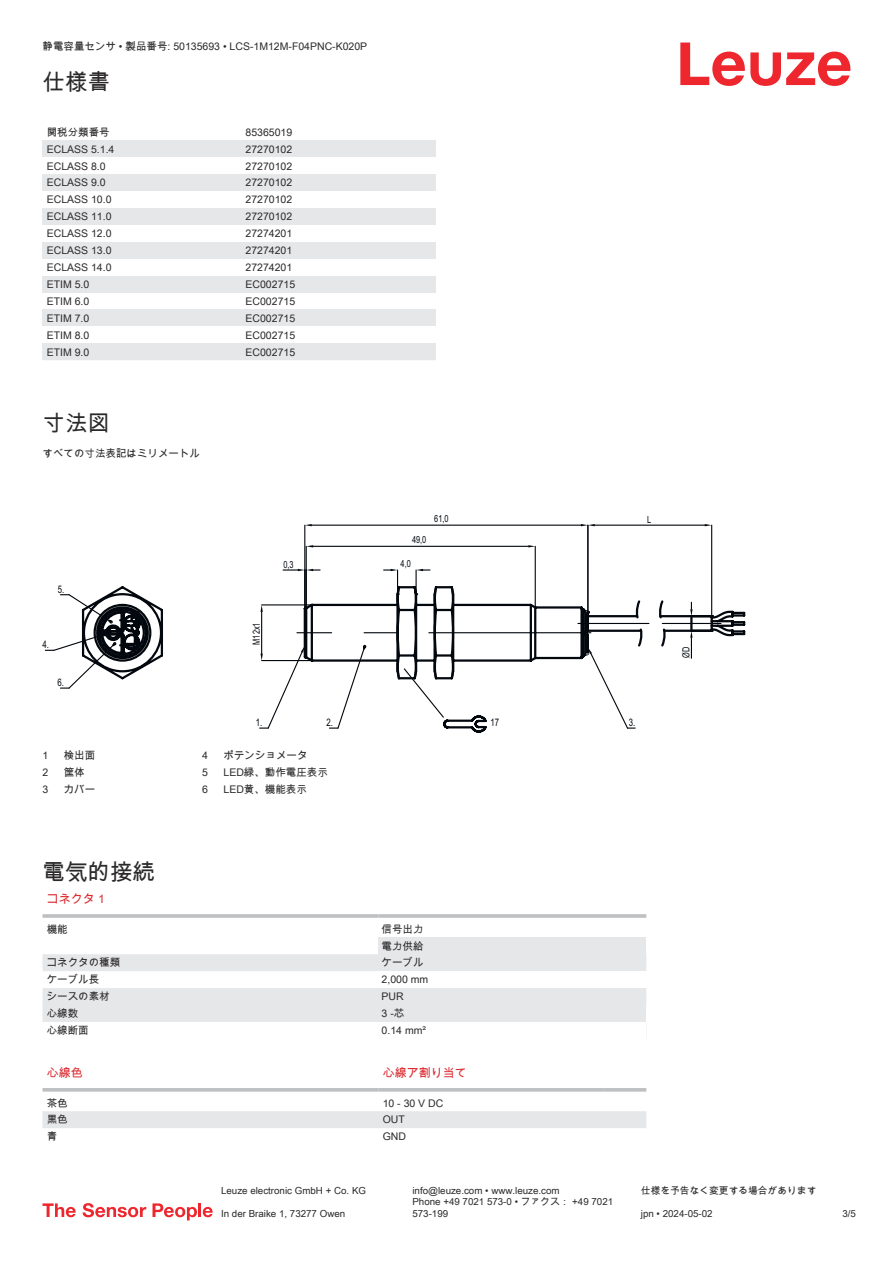
<style>
.page{position:relative;width:893px;height:1263px;background:#fff}
.page>*{position:absolute;margin:0;border:0;box-sizing:border-box;transform-origin:0 0}
.t1{font:22.5px "Arial Unicode MS";color:#2b292a}
.t2{font:12px "Arial Unicode MS";color:#db2a30}
.t3{font:10.5px/17px "Arial Unicode MS";color:#2b292a}
.t4{font:10.35px "Arial";color:#03080e;scale:.75 1}
.t5{font:9.75px/11.7px "Arial Unicode MS";color:#2b292a}
.t6{font:9.75px "Arial";color:#03080e;scale:.75 1}
</style>
<div class="page">
<svg style="left:680px;top:43px;width:170px;height:43px"></svg>
<div style="left:43px;top:140px;width:199px;height:17px;background:#e6e7e9"></div>
<div style="left:242px;top:140px;width:194px;height:17px;background:#e6e7e9"></div>
<div style="left:43px;top:174px;width:199px;height:17px;background:#e6e7e9"></div>
<div style="left:242px;top:174px;width:194px;height:17px;background:#e6e7e9"></div>
<div style="left:43px;top:208px;width:199px;height:17px;background:#e6e7e9"></div>
<div style="left:242px;top:208px;width:194px;height:17px;background:#e6e7e9"></div>
<div style="left:43px;top:242px;width:199px;height:17px;background:#e6e7e9"></div>
<div style="left:242px;top:242px;width:194px;height:17px;background:#e6e7e9"></div>
<div style="left:43px;top:276px;width:199px;height:17px;background:#e6e7e9"></div>
<div style="left:242px;top:276px;width:194px;height:17px;background:#e6e7e9"></div>
<div style="left:43px;top:309px;width:199px;height:17px;background:#e6e7e9"></div>
<div style="left:242px;top:309px;width:194px;height:17px;background:#e6e7e9"></div>
<div style="left:43px;top:343px;width:199px;height:17px;background:#e6e7e9"></div>
<div style="left:242px;top:343px;width:194px;height:17px;background:#e6e7e9"></div>
<svg style="left:43px;top:954px;width:335px;height:68px;fill:#e6e7e9"></svg>
<hr style="left:43px;top:914px;width:335px;height:4px;background:#bdbfc1">
<hr style="left:378px;top:914px;width:268px;height:4px;background:#c9cbcc">
<div style="left:378px;top:937px;width:268px;height:17px;background:#e6e7e9"></div>
<div style="left:378px;top:954px;width:268px;height:17px;background:#e6e7e9"></div>
<div style="left:378px;top:988px;width:268px;height:17px;background:#e6e7e9"></div>
<div style="left:378px;top:1005px;width:268px;height:17px;background:#e6e7e9"></div>
<svg style="left:43px;top:1091px;width:603px;height:1px"></svg>
<div style="left:43px;top:1111px;width:603px;height:17px;background:#e6e7e9"></div>
<hr style="left:43px;top:1088px;width:335px;height:3px;background:#bdbfc1">
<hr style="left:378px;top:1088px;width:226px;height:3px;background:#bdbfc1">
<hr style="left:604px;top:1088px;width:42px;height:3px;background:#bdbfc1">
<svg style="left:43px;top:1203px;width:33px;height:14px"></svg>
<svg style="left:83px;top:1203px;width:63px;height:14px"></svg>
<svg style="left:153px;top:1203px;width:44px;height:17px"></svg>
<hr style="left:198px;top:1203px;width:3px;height:14px;background:#ed272d">
<svg style="left:203px;top:1207px;width:10px;height:10px"></svg>
<svg style="left:472px;top:610px;width:273px;height:123px"></svg>
<hr style="left:306px;top:546px;width:1px;height:61px;background:#03080e">
<hr style="left:535px;top:546px;width:1px;height:61px;background:#03080e">
<hr style="left:313px;top:546px;width:215px;height:1px;background:#03080e">
<svg style="left:306px;top:545px;width:7px;height:2px"></svg>
<svg style="left:528px;top:545px;width:7px;height:2px"></svg>
<hr style="left:711px;top:525px;width:1px;height:91px;background:#03080e">
<hr style="left:595px;top:525px;width:110px;height:1px;background:#03080e">
<svg style="left:705px;top:524px;width:7px;height:2px"></svg>
<hr style="left:304px;top:525px;width:1px;height:83px;background:#03080e">
<hr style="left:587px;top:525px;width:1px;height:87px;background:#03080e">
<hr style="left:312px;top:525px;width:269px;height:1px;background:#03080e">
<svg style="left:305px;top:524px;width:7px;height:2px"></svg>
<svg style="left:581px;top:524px;width:14px;height:2px"></svg>
<svg style="left:260px;top:569px;width:461px;height:161px"></svg>
<svg style="left:45px;top:586px;width:118px;height:103px"></svg>
<p class="t3" style="left:43px;top:38px;width:326px">静電容量センサ • 製品番号: 50135693 • LCS-1M12M-F04PNC-K020P</p>
<h1 class="t1" style="left:43px;top:66px;width:69px">仕様書</h1>
<p class="t3" style="left:47px;top:123px;width:64px">関税分類番号</p>
<p class="t3" style="left:246px;top:123px;width:48px">85365019</p>
<p class="t3" style="left:47px;top:140px;width:69px">ECLASS 5.1.4</p>
<p class="t3" style="left:246px;top:140px;width:48px">27270102</p>
<p class="t3" style="left:47px;top:157px;width:60px">ECLASS 8.0</p>
<p class="t3" style="left:246px;top:157px;width:48px">27270102</p>
<p class="t3" style="left:47px;top:174px;width:60px">ECLASS 9.0</p>
<p class="t3" style="left:246px;top:174px;width:48px">27270102</p>
<p class="t3" style="left:47px;top:191px;width:66px">ECLASS 10.0</p>
<p class="t3" style="left:246px;top:191px;width:48px">27270102</p>
<p class="t3" style="left:47px;top:208px;width:66px">ECLASS 11.0</p>
<p class="t3" style="left:246px;top:208px;width:48px">27270102</p>
<p class="t3" style="left:47px;top:225px;width:66px">ECLASS 12.0</p>
<p class="t3" style="left:246px;top:225px;width:48px">27274201</p>
<p class="t3" style="left:47px;top:242px;width:66px">ECLASS 13.0</p>
<p class="t3" style="left:246px;top:242px;width:48px">27274201</p>
<p class="t3" style="left:47px;top:259px;width:66px">ECLASS 14.0</p>
<p class="t3" style="left:246px;top:259px;width:48px">27274201</p>
<p class="t3" style="left:47px;top:275px;width:44px">ETIM 5.0</p>
<p class="t3" style="left:246px;top:275px;width:51px">EC002715</p>
<p class="t3" style="left:47px;top:292px;width:44px">ETIM 6.0</p>
<p class="t3" style="left:246px;top:292px;width:51px">EC002715</p>
<p class="t3" style="left:47px;top:309px;width:44px">ETIM 7.0</p>
<p class="t3" style="left:246px;top:309px;width:51px">EC002715</p>
<p class="t3" style="left:47px;top:326px;width:44px">ETIM 8.0</p>
<p class="t3" style="left:246px;top:326px;width:51px">EC002715</p>
<p class="t3" style="left:47px;top:343px;width:44px">ETIM 9.0</p>
<p class="t3" style="left:246px;top:343px;width:51px">EC002715</p>
<h1 class="t1" style="left:43px;top:407px;width:69px">寸法図</h1>
<p class="t3" style="left:43px;top:444px;width:159px">すべての寸法表記はミリメートル</p>
<p class="t4" style="left:58px;top:585px;width:10px">5.</p>
<p class="t4" style="left:43px;top:641px;width:10px">4.</p>
<p class="t4" style="left:57px;top:678px;width:10px">6.</p>
<p class="t3" style="left:43px;top:747px;width:7px">1</p>
<p class="t3" style="left:64px;top:747px;width:33px">検出面</p>
<p class="t3" style="left:43px;top:764px;width:7px">2</p>
<p class="t3" style="left:64px;top:764px;width:22px">筐体</p>
<p class="t3" style="left:43px;top:781px;width:7px">3</p>
<p class="t3" style="left:64px;top:781px;width:33px">カバー</p>
<p class="t6" style="left:253px;top:645px;width:31px;rotate:-90deg">M12x1</p>
<p class="t6" style="left:283px;top:561px;width:15px">0,3</p>
<p class="t6" style="left:412px;top:536px;width:21px">49,0</p>
<p class="t6" style="left:401px;top:560px;width:15px">4,0</p>
<p class="t6" style="left:434px;top:515px;width:21px">61,0</p>
<p class="t6" style="left:647px;top:516px;width:7px">L</p>
<p class="t4" style="left:256px;top:719px;width:10px">1.</p>
<p class="t4" style="left:326px;top:719px;width:10px">2.</p>
<p class="t4" style="left:490px;top:719px;width:13px">17</p>
<p class="t4" style="left:629px;top:719px;width:10px">3.</p>
<p class="t3" style="left:202px;top:747px;width:7px">4</p>
<p class="t3" style="left:223px;top:747px;width:85px">ポテンショメータ</p>
<p class="t3" style="left:202px;top:764px;width:7px">5</p>
<p class="t3" style="left:223px;top:764px;width:106px">LED緑、動作電圧表示</p>
<p class="t3" style="left:202px;top:781px;width:7px">6</p>
<p class="t3" style="left:223px;top:781px;width:85px">LED黄、機能表示</p>
<h1 class="t1" style="left:43px;top:856px;width:114px">電気的接続</h1>
<p class="t2" style="left:47px;top:890px;width:60px">コネクタ 1</p>
<p class="t3" style="left:47px;top:920px;width:22px">機能</p>
<p class="t3" style="left:382px;top:920px;width:43px">信号出力電力供給</p>
<p class="t3" style="left:47px;top:954px;width:75px">コネクタの種類</p>
<p class="t3" style="left:382px;top:954px;width:43px">ケーブル</p>
<p class="t3" style="left:47px;top:971px;width:54px">ケーブル長</p>
<p class="t3" style="left:382px;top:971px;width:48px">2,000 mm</p>
<p class="t3" style="left:47px;top:988px;width:64px">シースの素材</p>
<p class="t3" style="left:382px;top:988px;width:24px">PUR</p>
<p class="t3" style="left:47px;top:1005px;width:33px">心線数</p>
<p class="t3" style="left:382px;top:1005px;width:24px">3 -芯</p>
<p class="t3" style="left:47px;top:1022px;width:43px">心線断面</p>
<p class="t3" style="left:382px;top:1022px;width:46px">0.14 mm²</p>
<p class="t2" style="left:47px;top:1064px;width:37px">心線色</p>
<p class="t2" style="left:383px;top:1064px;width:85px">心線ア割り当て</p>
<p class="t3" style="left:47px;top:1094px;width:22px">茶色</p>
<p class="t3" style="left:383px;top:1094px;width:62px">10 - 30 V DC</p>
<p class="t3" style="left:47px;top:1111px;width:22px">黒色</p>
<p class="t3" style="left:383px;top:1111px;width:24px">OUT</p>
<p class="t3" style="left:47px;top:1128px;width:12px">青</p>
<p class="t3" style="left:383px;top:1128px;width:25px">GND</p>
<p class="t6" style="left:682px;top:658px;width:16px;rotate:-90deg">ØD</p>
<p class="t5" style="left:221px;top:1184px;width:146px">Leuze electronic GmbH + Co. KG</p>
<p class="t5" style="left:412px;top:1184px;width:149px">info@leuze.com • www.leuze.com</p>
<p class="t5" style="left:641px;top:1184px;width:177px">仕様を予告なく変更する場合があります</p>
<p class="t5" style="left:221px;top:1207px;width:126px">In der Braike 1, 73277 Owen</p>
<p class="t5" style="left:412px;top:1196px;width:202px">Phone +49 7021 573-0 • ファクス： +49 7021<br>573-199</p>
<p class="t5" style="left:641px;top:1207px;width:73px">jpn • 2024-05-02</p>
<p class="t5" style="left:842px;top:1207px;width:15px">3/5</p>
</div>
